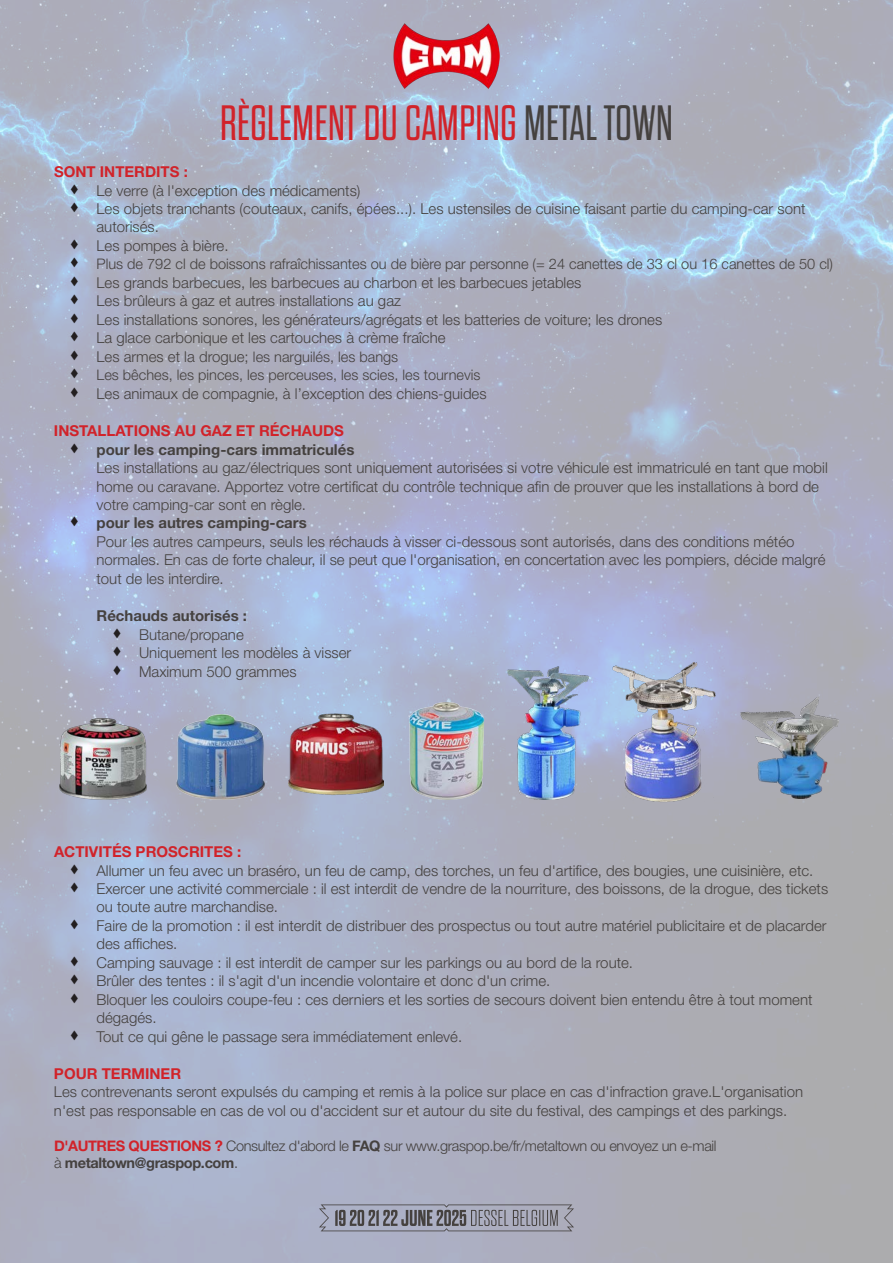
<style>
.page{position:relative;width:893px;height:1263px;background:#fff}
.page>*{position:absolute;margin:0;border:0;box-sizing:border-box;transform-origin:0 0}
.t1{font:300 49.5px "Dharma Gothic E";color:#d1232a}
.t2{font:300 15px/18.5px "Helvetica Neue LT Std";color:#45413f}
.t3{font:700 15px "Helvetica Neue LT Std";color:#d1232a}
.t4{font:700 15px "Helvetica Neue LT Std";color:#45413f}
.t5{font:300 14.55px "Helvetica Neue LT Std";color:#45413f}
.t6{font:300 14.55px/17px "Helvetica Neue LT Std";letter-spacing:-.025em;color:#45413f}
.s1{color:#45413f}
.s2{font-size:15px}
.s3{font-weight:700}
.s4{font-weight:700;color:#d1232a}
</style>
<div class="page">
<img style="left:0;top:0;width:893px;height:1263px">
<img style="left:394px;top:24px;width:105px;height:64px">
<svg style="left:319px;top:1204px;width:255px;height:27px;background:#8e909d"></svg>
<img style="left:408px;top:702px;width:76px;height:98px">
<img style="left:54px;top:711px;width:98px;height:92px">
<img style="left:176px;top:714px;width:88px;height:86px">
<img style="left:288px;top:706px;width:96px;height:96px">
<img style="left:612px;top:662px;width:105px;height:141px">
<img style="left:741px;top:697px;width:98px;height:102px">
<img style="left:508px;top:666px;width:81px;height:134px">
<svg style="left:71px;top:184px;width:7px;height:10px"></svg>
<svg style="left:71px;top:202px;width:7px;height:10px"></svg>
<svg style="left:71px;top:239px;width:7px;height:10px"></svg>
<svg style="left:71px;top:258px;width:7px;height:10px"></svg>
<svg style="left:71px;top:276px;width:7px;height:10px"></svg>
<svg style="left:71px;top:295px;width:7px;height:10px"></svg>
<svg style="left:71px;top:313px;width:7px;height:10px"></svg>
<svg style="left:71px;top:332px;width:7px;height:10px"></svg>
<svg style="left:71px;top:350px;width:7px;height:10px"></svg>
<svg style="left:71px;top:368px;width:7px;height:10px"></svg>
<svg style="left:71px;top:387px;width:7px;height:10px"></svg>
<svg style="left:71px;top:443px;width:7px;height:10px"></svg>
<svg style="left:71px;top:516px;width:7px;height:10px"></svg>
<svg style="left:114px;top:628px;width:6px;height:10px"></svg>
<svg style="left:114px;top:647px;width:6px;height:10px"></svg>
<svg style="left:114px;top:665px;width:6px;height:10px"></svg>
<svg style="left:71px;top:864px;width:7px;height:10px"></svg>
<svg style="left:71px;top:882px;width:7px;height:10px"></svg>
<svg style="left:71px;top:919px;width:7px;height:10px"></svg>
<svg style="left:71px;top:956px;width:7px;height:10px"></svg>
<svg style="left:71px;top:975px;width:7px;height:10px"></svg>
<svg style="left:71px;top:993px;width:7px;height:10px"></svg>
<svg style="left:71px;top:1030px;width:7px;height:10px"></svg>
<p class="t1" style="left:220px;top:98px;width:455px">RÈGLEMENT DU CAMPING <span class="s1">METAL TOWN</span></p>
<p class="t3" style="left:54px;top:162px;width:135px">SONT INTERDITS :</p>
<p class="t2" style="left:97px;top:181px;width:265px">Le verre (à l'exception des médicaments)</p>
<p class="t2" style="left:97px;top:199px;width:711px">Les objets tranchants (couteaux, canifs, épées...). Les ustensiles de cuisine faisant partie du camping-car sont autorisés.</p>
<p class="t2" style="left:97px;top:236px;width:133px">Les pompes à bière.</p>
<p class="t5" style="left:97px;top:255px;width:738px">Plus de 792 cl de boissons rafraîchissantes ou de bière par personne (= 24 canettes de 33 cl ou 16 canettes de 50 cl)</p>
<p class="t2" style="left:97px;top:273px;width:486px">Les grands barbecues, les barbecues au charbon et les barbecues jetables</p>
<p class="t2" style="left:97px;top:291px;width:306px">Les brûleurs à gaz et autres installations au gaz</p>
<p class="t2" style="left:97px;top:310px;width:567px">Les installations sonores, les générateurs/agrégats et les batteries de voiture; les drones</p>
<p class="t2" style="left:97px;top:328px;width:351px">La glace carbonique et les cartouches à crème fraîche</p>
<p class="t5" style="left:97px;top:348px;width:303px"><span class="s2">Les armes et la drogue;</span> les narguilés, les bangs</p>
<p class="t5" style="left:97px;top:366px;width:386px">Les bêches, les pinces, les perceuses, les scies, les tournevis</p>
<p class="t2" style="left:97px;top:384px;width:392px">Les animaux de compagnie, à l’exception des chiens-guides</p>
<p class="t3" style="left:54px;top:422px;width:292px">INSTALLATIONS AU GAZ ET RÉCHAUDS</p>
<p class="t2" style="left:97px;top:440px;width:733px"><span class="s3">pour les camping-cars immatriculés<br></span>Les installations au gaz/électriques sont uniquement autorisées si votre véhicule est immatriculé en tant que mobil home ou caravane. Apportez votre certificat du contrôle technique afin de prouver que les installations à bord de votre camping-car sont en règle.</p>
<p class="t2" style="left:97px;top:513px;width:730px"><span class="s3">pour les autres camping-cars<br></span>Pour les autres campeurs, seuls les réchauds à visser ci-dessous sont autorisés, dans des conditions météo normales. En cas de forte chaleur, il se peut que l'organisation, en concertation avec les pompiers, décide malgré tout de les interdire.</p>
<p class="t4" style="left:97px;top:607px;width:152px">Réchauds autorisés :</p>
<p class="t2" style="left:139px;top:625px;width:106px">Butane/propane</p>
<p class="t2" style="left:139px;top:643px;width:214px">Uniquement les modèles à visser</p>
<p class="t2" style="left:139px;top:662px;width:159px">Maximum 500 grammes</p>
<p class="t3" style="left:54px;top:842px;width:189px">ACTIVITÉS PROSCRITES :</p>
<p class="t2" style="left:97px;top:861px;width:718px">Allumer un feu avec un braséro, un feu de camp, des torches, un feu d'artifice, des bougies, une cuisinière, etc.</p>
<p class="t2" style="left:97px;top:879px;width:733px">Exercer une activité commerciale : il est interdit de vendre de la nourriture, des boissons, de la drogue, des tickets ou toute autre marchandise.</p>
<p class="t2" style="left:97px;top:916px;width:731px">Faire de la promotion : il est interdit de distribuer des prospectus ou tout autre matériel publicitaire et de placarder des affiches.</p>
<p class="t2" style="left:97px;top:953px;width:538px">Camping sauvage : il est interdit de camper sur les parkings ou au bord de la route.</p>
<p class="t2" style="left:97px;top:971px;width:455px">Brûler des tentes : il s'agit d'un incendie volontaire et donc d'un crime.</p>
<p class="t2" style="left:97px;top:990px;width:717px">Bloquer les couloirs coupe-feu : ces derniers et les sorties de secours doivent bien entendu être à tout moment dégagés.</p>
<p class="t2" style="left:97px;top:1027px;width:367px">Tout ce qui gêne le passage sera immédiatement enlevé.</p>
<p class="t3" style="left:54px;top:1064px;width:129px">POUR TERMINER</p>
<p class="t2" style="left:54px;top:1082px;width:751px">Les contrevenants seront expulsés du camping et remis à la police sur place en cas d'infraction grave.L'organisation n'est pas responsable en cas de vol ou d'accident sur et autour du site du festival, des campings et des parkings.</p>
<p class="t6" style="left:54px;top:1137px;width:664px"><span class="s4">D'AUTRES QUESTIONS ?</span> Consultez d'abord le <span class="s3">FAQ</span> sur www.graspop.be/fr/metaltown ou envoyez un e-mail à <span class="s3">metaltown@graspop.com</span>.</p>
</div>
